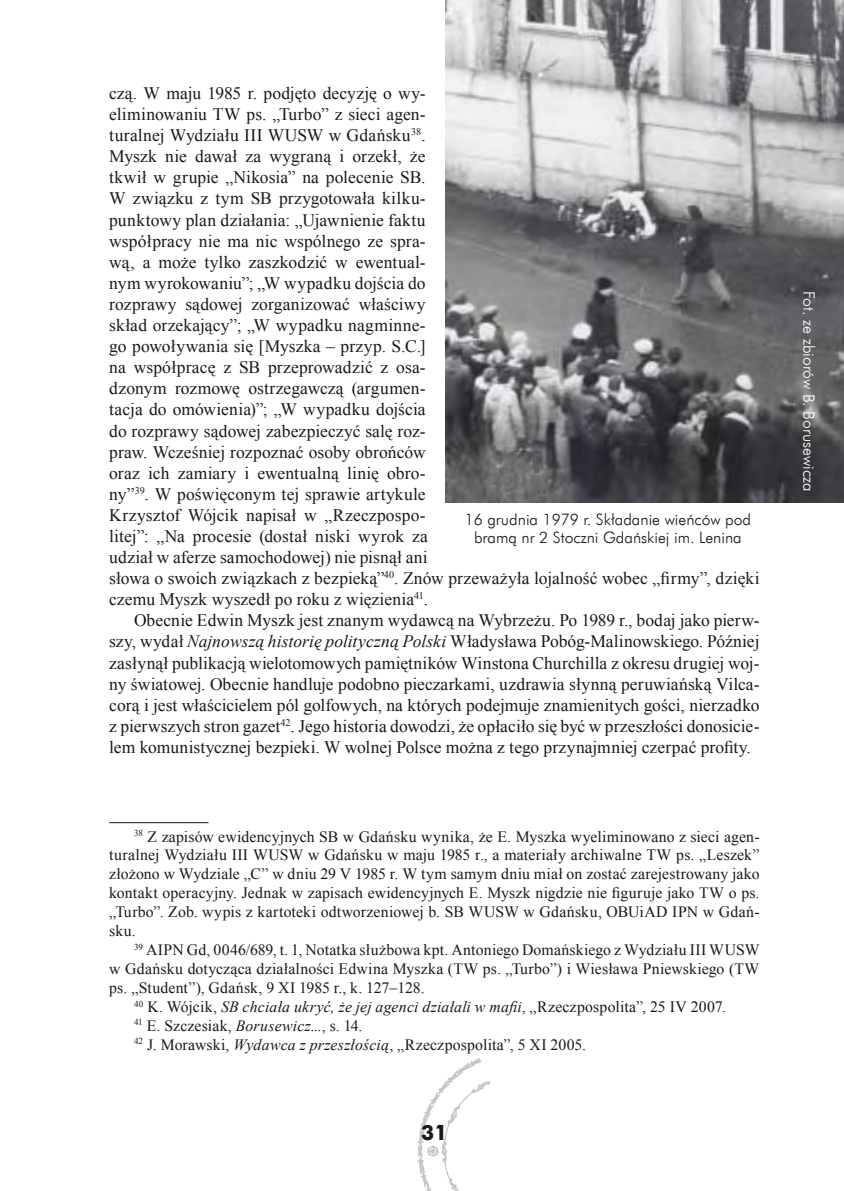
<style>
.page{position:relative;width:844px;height:1191px;background:#fff}
.page>*{position:absolute;margin:0;border:0;box-sizing:border-box;transform-origin:0 0}
.t1{font:700 21px "Futura EU";color:#1a171c}
.t2{font:17.5px/21.2px "Times New Roman";letter-spacing:.005em;color:#1a171c}
.t3{font:15.75px/18.9px "Times New Roman";letter-spacing:.01em;color:#1a171c;text-align:justify}
.t4{font:italic 15.75px "Times New Roman";letter-spacing:.01em;color:#1a171c}
.t5{font:15.75px/18.4px "Futura Lt EU";color:#1a171c;text-align:center}
.t6{font:15.75px "Futura Lt EU";color:#fff}
.s1{font-style:italic}
.s2{font-style:normal}
</style>
<div class="page">
<img style="left:418px;top:1058px;width:72px;height:133px">
<hr style="left:109px;top:822px;width:99px;height:1px;background:#1a171c">
<img style="left:445px;top:0;width:398px;height:502px">
<p class="t2" style="left:109px;top:82px;width:651px">czą. W maju 1985 r. podjęto decyzję o wy-<br>eliminowaniu TW ps. „Turbo” z sieci agen-<br>turalnej Wydziału III WUSW w Gdańsku<sup>38</sup>.<br>Myszk nie dawał za wygraną i orzekł, że<br>tkwił w grupie „Nikosia” na polecenie SB.<br>W związku z tym SB przygotowała kilku-<br>punktowy plan działania: „Ujawnienie faktu<br>współpracy nie ma nic wspólnego ze spra-<br>wą, a może tylko zaszkodzić w ewentual-<br>nym wyrokowaniu”; „W wypadku dojścia do<br>rozprawy sądowej zorganizować właściwy<br>skład orzekający”; „W wypadku nagminne-<br>go powoływania się [Myszka – przyp. S.C.]<br>na współpracę z SB przeprowadzić z osa-<br>dzonym rozmowę ostrzegawczą (argumen-<br>tacja do omówienia)”; „W wypadku dojścia<br>do rozprawy sądowej zabezpieczyć salę roz-<br>praw. Wcześniej rozpoznać osoby obrońców<br>oraz ich zamiary i ewentualną linię obro-<br>ny”<sup>39</sup>. W poświęconym tej sprawie artykule<br>Krzysztof Wójcik napisał w „Rzeczpospo-<br>litej”: „Na procesie (dostał niski wyrok za<br>udział w aferze samochodowej) nie pisnął ani<br>słowa o swoich związkach z bezpieką”<sup>40</sup>. Znów przeważyła lojalność wobec „firmy”, dzięki czemu Myszk wyszedł po roku z więzienia<sup>41</sup>.</p>
<p class="t2" style="left:109px;top:610px;width:651px;text-align:justify;text-indent:25px">Obecnie Edwin Myszk jest znanym wydawcą na Wybrzeżu. Po 1989 r., bodaj jako pierw&shy;szy, wydał <span class="s1">Najnowszą historię polityczną Polski</span> Władysława Pobóg-Malinowskiego. Później zasłynął publikacją wielotomowych pamiętników Winstona Churchilla z okresu drugiej woj&shy;ny światowej. Obecnie handluje podobno pieczarkami, uzdrawia słynną peruwiańską Vilca&shy;corą i jest właścicielem pól golfowych, na których podejmuje znamienitych gości, nierzadko z pierwszych stron gazet<sup>42</sup>. Jego historia dowodzi, że opłaciło się być w przeszłości donosicie&shy;lem komunistycznej bezpieki. W wolnej Polsce można z tego przynajmniej czerpać profity.</p>
<p class="t5" style="left:464px;top:510px;width:288px">16 grudnia 1979 r. Składanie wieńców pod bramą nr 2 Stoczni Gdańskiej im. Lenina</p>
<p class="t3" style="left:109px;top:826px;width:651px;text-indent:25px"><sup>38</sup> Z zapisów ewidencyjnych SB w Gdańsku wynika, że E. Myszka wyeliminowano z sieci agen&shy;turalnej Wydziału III WUSW w Gdańsku w maju 1985 r., a materiały archiwalne TW ps. „Leszek” złożono w Wydziale „C” w dniu 29 V 1985 r. W tym samym dniu miał on zostać zarejestrowany jako kontakt operacyjny. Jednak w zapisach ewidencyjnych E. Myszk nigdzie nie figuruje jako TW o ps. „Turbo”. Zob. wypis z kartoteki odtworzeniowej b. SB WUSW w Gdańsku, OBUiAD IPN w Gdań&shy;sku.</p>
<p class="t3" style="left:134px;top:940px;width:627px"><sup>39</sup> AIPN Gd, 0046/689, t. 1, Notatka służbowa kpt. Antoniego Domańskiego z Wydziału III WUSW</p>
<p class="t3" style="left:109px;top:959px;width:651px">w Gdańsku dotycząca działalności Edwina Myszka (TW ps. „Turbo”) i Wiesława Pniewskiego (TW</p>
<p class="t3" style="left:109px;top:978px;width:317px">ps. „Student”), Gdańsk, 9 XI 1985 r., k. 127−128.</p>
<p class="t4" style="left:134px;top:995px;width:593px"><sup>40</sup> <span class="s2">K. Wójcik,</span> SB chciała ukryć, że jej agenci działali w mafii<span class="s2">, „Rzeczpospolita”, 25 IV 2007.</span></p>
<p class="t3" style="left:134px;top:1015px;width:230px"><sup>41</sup> E. Szczesiak, <span class="s1">Borusewicz...</span>, s. 14.</p>
<p class="t3" style="left:134px;top:1034px;width:453px"><sup>42</sup> J. Morawski, <span class="s1">Wydawca z przeszłością</span>, „Rzeczpospolita”, 5 XI 2005.</p>
<p class="t1" style="left:421px;top:1119px;width:12px">31</p>
<p class="t6" style="left:818px;top:291px;width:202px;rotate:90deg">Fot. ze zbiorów B. Borusewicza</p>
</div>
